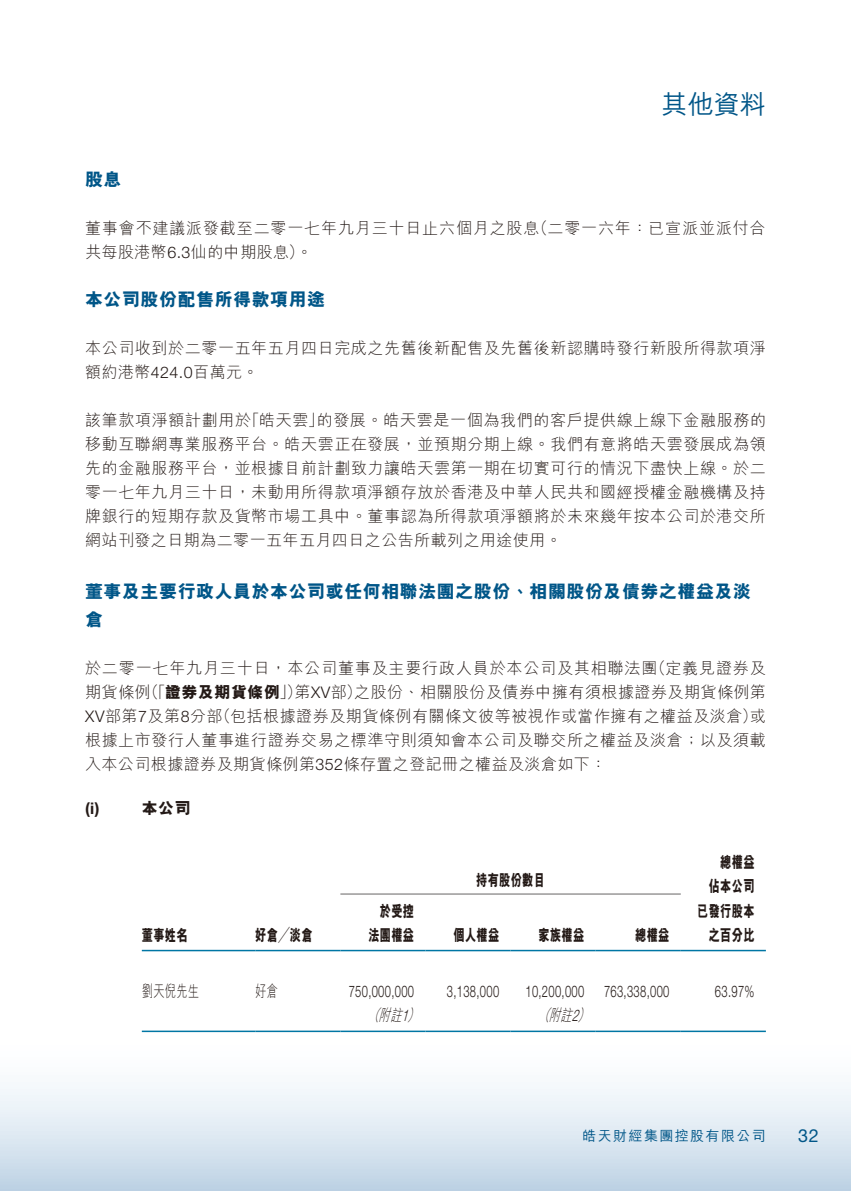
<style>
.page{position:relative;width:851px;height:1191px;background:#fff}
.page>*{position:absolute;margin:0;border:0;box-sizing:border-box;transform-origin:0 0}
.t1{font:500 26px "M Hei HK";color:#005688}
.t2{font:800 18px/28px "M Hei HK";letter-spacing:.03em;color:#005688}
.t3{font:18px "Helvetica Neue LT Std";color:#005688}
.t4{font:300 16px/24px "M Hei HK";letter-spacing:.04em;color:#231916}
.t5{font:800 16px/24px "M Hei HK";letter-spacing:.03em;color:#231916;text-align:right;scale:.7 1}
.t6{font:300 16px "Helvetica Neue LT Std";letter-spacing:.03em;color:#231916;scale:.7 1}
.t7{font:italic 300 16px "M Hei HK";color:#231916;scale:.7 1}
.t8{font:300 16px "M Hei HK";letter-spacing:.04em;color:#231916;scale:.7 1}
.t9{font:700 16px "Helvetica Neue LT Std";color:#231916}
.t10{font:800 16px "M Hei HK";letter-spacing:.03em;color:#231916}
.t11{font:500 14px "M Hei HK";letter-spacing:.1em;color:#005688}
.s1{font-family:"Helvetica Neue LT Std"}
.s2{font-weight:800}
</style>
<div class="page">
<div style="left:0;top:1011px;width:850px;height:180px;background:linear-gradient(to bottom,#fff,#c6d9e8)"></div>
<hr style="left:340px;top:893px;width:340px;height:1px;background:#666565">
<hr style="left:142px;top:949px;width:113px;height:2px;background:#0076a4">
<hr style="left:255px;top:949px;width:85px;height:2px;background:#0076a4">
<hr style="left:340px;top:949px;width:85px;height:2px;background:#0076a4">
<hr style="left:425px;top:949px;width:85px;height:2px;background:#0076a4">
<hr style="left:510px;top:949px;width:85px;height:2px;background:#0076a4">
<hr style="left:595px;top:949px;width:85px;height:2px;background:#0076a4">
<hr style="left:680px;top:949px;width:85px;height:2px;background:#0076a4">
<hr style="left:142px;top:1030px;width:113px;height:2px;background:#0076a4">
<hr style="left:255px;top:1030px;width:85px;height:2px;background:#0076a4">
<hr style="left:340px;top:1030px;width:85px;height:2px;background:#0076a4">
<hr style="left:425px;top:1030px;width:85px;height:2px;background:#0076a4">
<hr style="left:510px;top:1030px;width:85px;height:2px;background:#0076a4">
<hr style="left:595px;top:1030px;width:85px;height:2px;background:#0076a4">
<hr style="left:680px;top:1030px;width:85px;height:2px;background:#0076a4">
<h1 class="t1" style="left:661px;top:85px;width:106px">其他資料</h1>
<p class="t2" style="left:85px;top:165px;width:38px">股息</p>
<p class="t4" style="left:85px;top:216px;width:682px">董事會不建議派發截至二零一七年九月三十日止六個月之股息（二零一六年：已宣派並派付合共每股港幣<span class="s1">6.3</span>仙的中期股息）。</p>
<p class="t2" style="left:85px;top:285px;width:242px">本公司股份配售所得款項用途</p>
<p class="t4" style="left:85px;top:336px;width:682px">本公司收到於二零一五年五月四日完成之先舊後新配售及先舊後新認購時發行新股所得款項淨額約港幣<span class="s1">424.0</span>百萬元。</p>
<p class="t4" style="left:85px;top:408px;width:682px;text-align:justify">該筆款項淨額計劃用於「皓天雲」的發展。皓天雲是一個為我們的客戶提供線上線下金融服務的移動互聯網專業服務平台。皓天雲正在發展，並預期分期上線。我們有意將皓天雲發展成為領先的金融服務平台，並根據目前計劃致力讓皓天雲第一期在切實可行的情況下盡快上線。於二零一七年九月三十日，未動用所得款項淨額存放於香港及中華人民共和國經授權金融機構及持牌銀行的短期存款及貨幣市場工具中。董事認為所得款項淨額將於未來幾年按本公司於港交所網站刊發之日期為二零一五年五月四日之公告所載列之用途使用。</p>
<p class="t2" style="left:85px;top:577px;width:667px">董事及主要行政人員於本公司或任何相聯法團之股份、相關股份及債券之權益及淡倉</p>
<p class="t4" style="left:85px;top:656px;width:682px;text-align:justify">於二零一七年九月三十日，本公司董事及主要行政人員於本公司及其相聯法團（定義見證券及期貨條例（「<span class="s2">證券及期貨條例</span>」）第<span class="s1">XV</span>部）之股份、相關股份及債券中擁有須根據證券及期貨條例第<span class="s1">XV</span>部第<span class="s1">7</span>及第<span class="s1">8</span>分部（包括根據證券及期貨條例有關條文彼等被視作或當作擁有之權益及淡倉）或根據上市發行人董事進行證券交易之標準守則須知會本公司及聯交所之權益及淡倉；以及須載入本公司根據證券及期貨條例第<span class="s1">352</span>條存置之登記冊之權益及淡倉如下：</p>
<p class="t9" style="left:85px;top:799px;width:16px">(i)</p>
<p class="t10" style="left:142px;top:800px;width:50px">本公司</p>
<p class="t5" style="left:476px;top:868px;width:100px">持有股份數目</p>
<p class="t5" style="left:708px;top:850px;width:67px">總權益佔本公司</p>
<p class="t5" style="left:142px;top:922px;width:67px">董事姓名</p>
<p class="t5" style="left:255px;top:922px;width:83px">好倉╱淡倉</p>
<p class="t5" style="left:368px;top:898px;width:67px">於受控法團權益</p>
<p class="t5" style="left:453px;top:922px;width:67px">個人權益</p>
<p class="t5" style="left:538px;top:922px;width:67px">家族權益</p>
<p class="t5" style="left:635px;top:922px;width:50px">總權益</p>
<p class="t5" style="left:697px;top:898px;width:83px">已發行股本之百分比</p>
<p class="t8" style="left:142px;top:983px;width:83px">劉天倪先生</p>
<p class="t8" style="left:255px;top:983px;width:34px">好倉</p>
<p class="t6" style="left:348px;top:981px;width:95px">750,000,000</p>
<p class="t7" style="left:368px;top:1007px;width:79px">（附註<span class="s1">1</span>）</p>
<p class="t6" style="left:447px;top:981px;width:76px">3,138,000</p>
<p class="t6" style="left:525px;top:981px;width:86px">10,200,000</p>
<p class="t7" style="left:538px;top:1007px;width:79px">（附註<span class="s1">2</span>）</p>
<p class="t6" style="left:604px;top:981px;width:95px">763,338,000</p>
<p class="t6" style="left:714px;top:981px;width:58px">63.97%</p>
<p class="t11" style="left:582px;top:1125px;width:185px">皓天財經集團控股有限公司</p>
<p class="t3" style="left:798px;top:1124px;width:22px">32</p>
</div>
